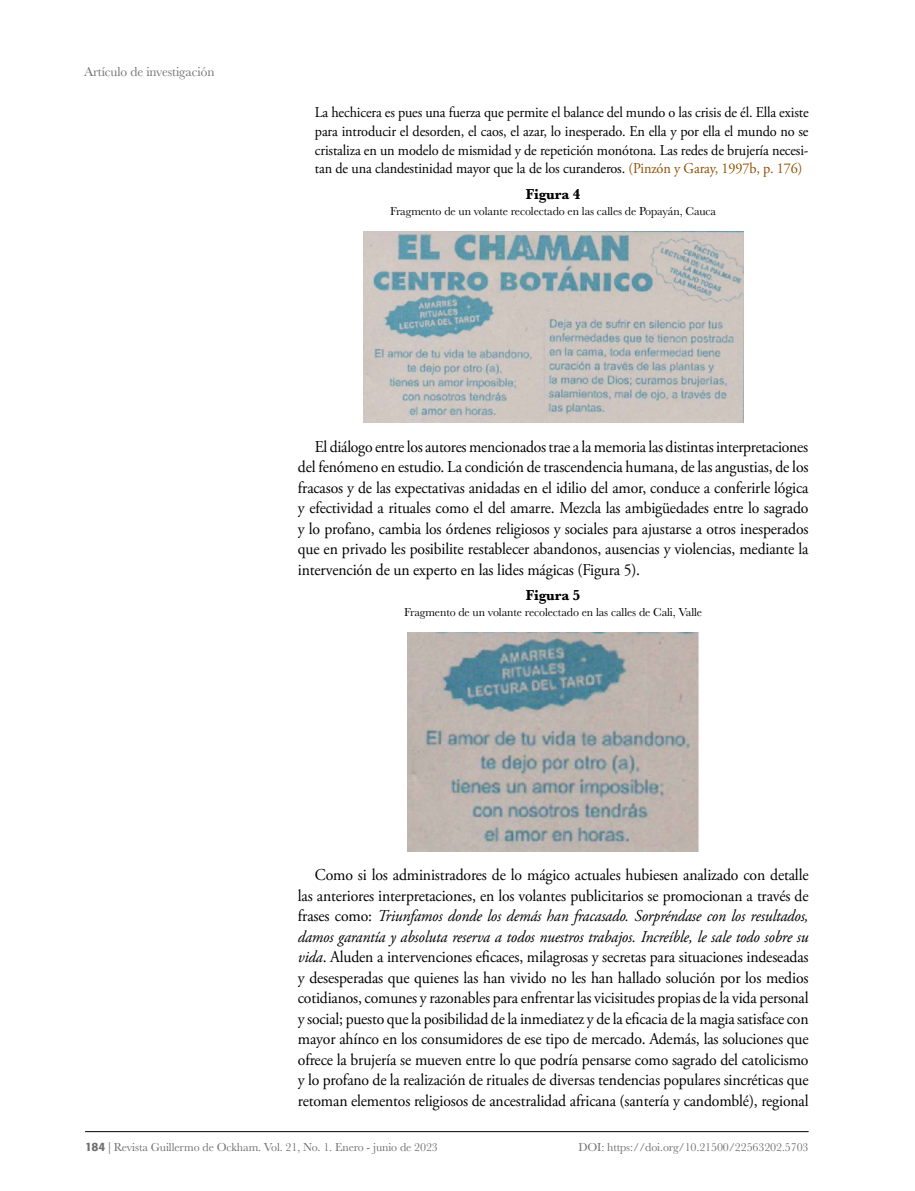
<style>
.page{position:relative;width:915px;height:1191px;background:#fff}
.page>*{position:absolute;margin:0;border:0;box-sizing:border-box;transform-origin:0 0}
.t1{font:16.5px/20.5px "Adobe Garamond Pro";letter-spacing:-.01em;color:#000;text-align:justify;scale:.95 1}
.t2{font:15px/18.8px "Adobe Garamond Pro";letter-spacing:-.01em;color:#000;text-align:justify;scale:.95 1}
.t3{font:700 15px "Baskerville";letter-spacing:-.01em;color:#000;scale:.95 1}
.t4{font:13.5px "Baskerville";letter-spacing:-.01em;color:#706f6f}
.t5{font:12px "Baskerville";letter-spacing:-.01em;color:#000}
.t6{font:12px "Baskerville";letter-spacing:-.01em;color:#706f6f}
.s1{color:#914f00}
.s2{font-style:italic}
.s3{font-family:"Formata";font-weight:500}
.s4{font-family:"Adobe Garamond Pro"}
</style>
<div class="page">
<hr style="left:85px;top:1131px;width:723px;height:1px;background:#000">
<img style="left:363px;top:231px;width:380px;height:192px">
<img style="left:407px;top:633px;width:292px;height:218px">
<p class="t4" style="left:84px;top:63px;width:132px">Artículo de investigación</p>
<p class="t2" style="left:315px;top:104px;width:521px">La hechicera es pues una fuerza que permite el balance del mundo o las crisis de él. Ella existe para introducir el desorden, el caos, el azar, lo inesperado. En ella y por ella el mundo no se cristaliza en un modelo de mismidad y de repetición monótona. Las redes de brujería necesi&shy;tan de una clandestinidad mayor que la de los curanderos. <span class="s1">(Pinzón y Garay, 1997b, p. 176)</span></p>
<p class="t3" style="left:526px;top:184px;width:59px">Figura 4</p>
<p class="t5" style="left:390px;top:203px;width:327px">Fragmento de un volante recolectado en las calles de Popayán, Cauca</p>
<p class="t1" style="left:298px;top:437px;width:539px;text-indent:17px">El diálogo entre los autores mencionados trae a la memoria las distintas interpretaciones del fenómeno en estudio. La condición de trascendencia humana, de las angustias, de los fracasos y de las expectativas anidadas en el idilio del amor, conduce a conferirle lógica y efectividad a rituales como el del amarre. Mezcla las ambigüedades entre lo sagrado y lo profano, cambia los órdenes religiosos y sociales para ajustarse a otros inesperados que en privado les posibilite restablecer abandonos, ausencias y violencias, mediante la intervención de un experto en las lides mágicas (Figura 5).</p>
<p class="t3" style="left:526px;top:585px;width:59px">Figura 5</p>
<p class="t5" style="left:404px;top:604px;width:299px">Fragmento de un volante recolectado en las calles de Cali, Valle</p>
<p class="t1" style="left:298px;top:865px;width:539px;text-indent:17px">Como si los administradores de lo mágico actuales hubiesen analizado con detalle las anteriores interpretaciones, en los volantes publicitarios se promocionan a través de frases como: <span class="s2">Triunfamos donde los demás han fracasado. Sorpréndase con los resultados, damos garantía y absoluta reserva a todos nuestros trabajos. Increíble, le sale todo sobre su vida</span>. Aluden a intervenciones eficaces, milagrosas y secretas para situaciones indeseadas y desesperadas que quienes las han vivido no les han hallado solución por los medios cotidianos, comunes y razonables para enfrentar las vicisitudes propias de la vida personal y social; puesto que la posibilidad de la inmediatez y de la eficacia de la magia satisface con mayor ahínco en los consumidores de ese tipo de mercado. Además, las soluciones que ofrece la brujería se mueven entre lo que podría pensarse como sagrado del catolicismo y lo profano de la realización de rituales de diversas tendencias populares sincréticas que retoman elementos religiosos de ancestralidad africana (santería y candomblé), regional</p>
<p class="t6" style="left:85px;top:1139px;width:354px"><span class="s3">184</span> <span class="s4">|</span> Revista Guillermo de Ockham. Vol. 21, No. 1. Enero - junio de 2023</p>
<p class="t6" style="left:578px;top:1139px;width:231px">DOI: https://doi.org/10.21500/22563202.5703</p>
</div>
